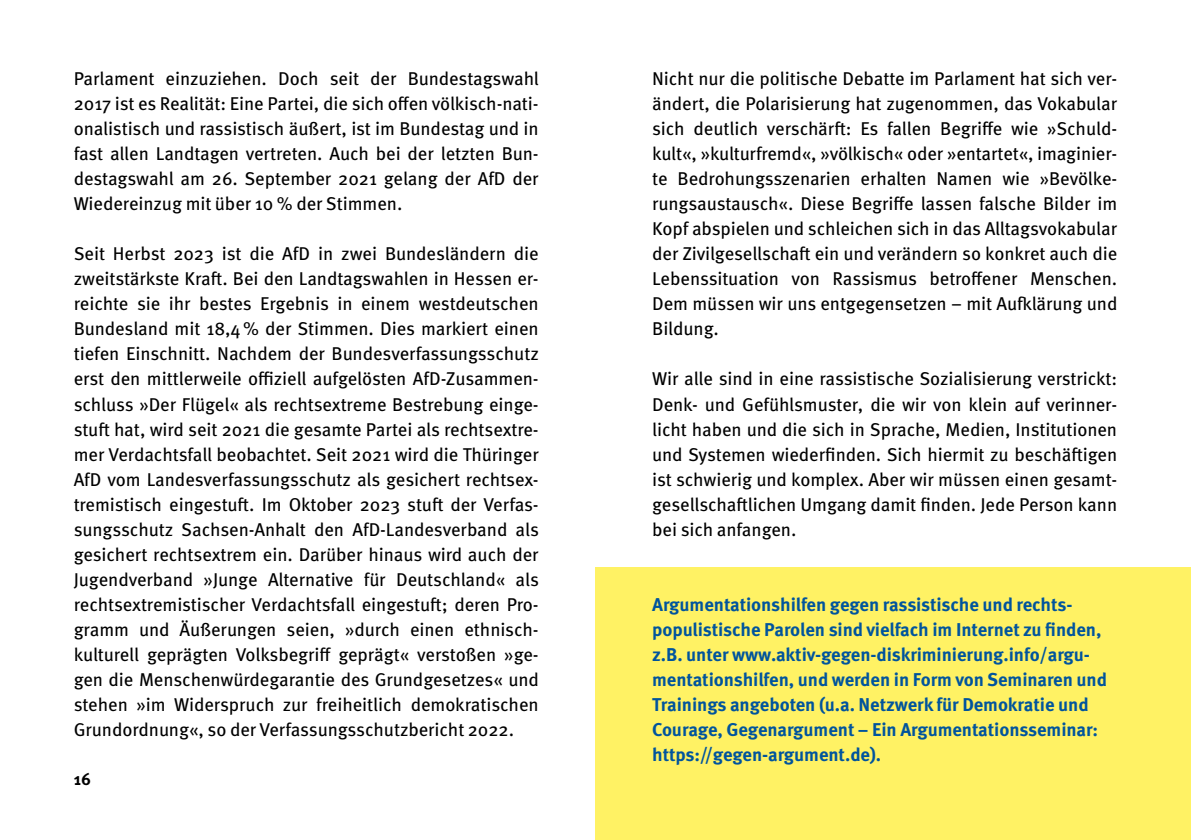
<style>
.page{position:relative;width:1191px;height:840px;background:#fff}
.page>*{position:absolute;margin:0;border:0;box-sizing:border-box;transform-origin:0 0}
._01_Meta_Book_925{font:18.4px/25px "Meta Pro";letter-spacing:-.005em;color:#000;text-align:justify}
._01_Meta_Book_925-2{font:700 18.4px/25px "Meta Pro";letter-spacing:-.005em;color:#00549d}
.t1{font:700 17px "Meta Pro";color:#000}
</style>
<div class="page">
<div style="left:595px;top:567px;width:596px;height:272px;background:#fff264"></div>
<p class="_01_Meta_Book_925" style="left:74px;top:65px;width:467px">Parlament einzuziehen. Doch seit der Bundestagswahl 2017 ist es Realität: Eine Partei, die sich offen völkisch-nati&shy;onalistisch und rassistisch äußert, ist im Bundestag und in fast allen Landtagen vertreten. Auch bei der letzten Bun&shy;destagswahl am 26. September 2021 gelang der AfD der Wiedereinzug mit über 10 % der Stimmen.</p>
<p class="_01_Meta_Book_925" style="left:74px;top:240px;width:467px;text-align:left">Seit Herbst 2023 ist die AfD in zwei Bundesländern die zweitstärkste Kraft. Bei den Landtagswahlen in Hessen er&shy;reichte sie ihr bestes Ergebnis in einem westdeutschen Bundesland mit 18,4% der Stimmen. Dies markiert einen tiefen Einschnitt. Nachdem der Bundesverfassungsschutz erst den mittlerweile offiziell aufgelösten AfD-Zusammen&shy;schluss »Der Flügel« als rechtsextreme Bestrebung einge&shy;stuft hat, wird seit 2021 die gesamte Partei als rechtsextre&shy;mer Verdachtsfall beobachtet. Seit 2021 wird die Thüringer AfD vom Landesverfassungsschutz als gesichert rechtsex&shy;tremistisch eingestuft. Im Oktober 2023 stuft der Verfas&shy;sungsschutz Sachsen-Anhalt den AfD-Landesverband als gesichert rechtsextrem ein. Darüber hinaus wird auch der Jugendverband »Junge Alternative für Deutschland« als rechtsextremistischer Verdachtsfall eingestuft; deren Pro&shy;gramm und Äußerungen seien, »durch einen ethnisch-- kulturell geprägten Volksbegriff geprägt« verstoßen »ge&shy;gen die Menschenwürdegarantie des Grundgesetzes« und stehen »im Widerspruch zur freiheitlich demokratischen Grundordnung«, so der Verfassungsschutzbericht 2022.</p>
<p class="t1" style="left:74px;top:765px;width:19px">16</p>
<p class="_01_Meta_Book_925" style="left:652px;top:65px;width:467px">Nicht nur die politische Debatte im Parlament hat sich ver&shy;ändert, die Polarisierung hat zugenommen, das Vokabular sich deutlich verschärft: Es fallen Begriffe wie »Schuld&shy;kult«, »kulturfremd«, »völkisch« oder »entartet«, imaginier&shy;te Bedrohungsszenarien erhalten Namen wie »Bevölke&shy;rungsaustausch«. Diese Begriffe lassen falsche Bilder im Kopf abspielen und schleichen sich in das Alltagsvokabular der Zivilgesellschaft ein und verändern so konkret auch die Lebenssituation von Rassismus betroffener Menschen.<br>Dem müssen wir uns entgegensetzen – mit Aufklärung und Bildung.</p>
<p class="_01_Meta_Book_925" style="left:652px;top:365px;width:466px">Wir alle sind in eine rassistische Sozialisierung verstrickt:<br>Denk- und Gefühlsmuster, die wir von klein auf verinner&shy;licht haben und die sich in Sprache, Medien, Institutionen und Systemen wiederfinden. Sich hiermit zu beschäftigen ist schwierig und komplex. Aber wir müssen einen gesamt&shy;gesellschaftlichen Umgang damit finden. Jede Person kann bei sich anfangen.</p>
<p class="_01_Meta_Book_925-2" style="left:652px;top:590px;width:456px">Argumentationshilfen gegen rassistische und rechts&shy;populistische Parolen sind vielfach im Internet zu finden, z.B. unter www.aktiv-gegen-diskriminierung.info/argu&shy;mentationshilfen, und werden in Form von Seminaren und Trainings angeboten (u.a. Netzwerk für Demokratie und Courage, Gegenargument – Ein Argumentationsseminar: https://gegen-argument.de).</p>
</div>
